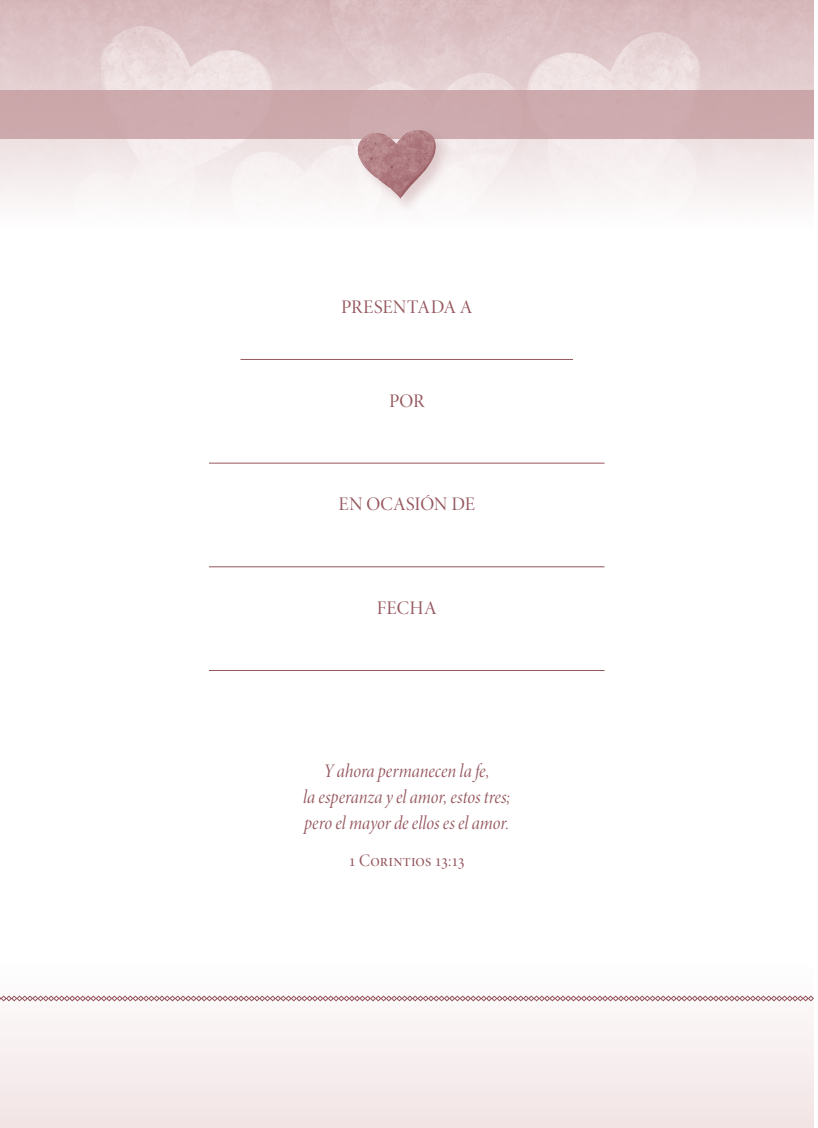
<style>
.page{position:relative;width:818px;height:1128px;background:#fff}
.page>*{position:absolute;margin:0;border:0;box-sizing:border-box;transform-origin:0 0}
.t1{font:19.25px/26.2px "Minion Pro It Disp";color:#95575e;text-align:center;scale:.92 1}
.t2{font:19.25px "Minion Pro Disp";letter-spacing:.01em;color:#95575e}
.t3{font:17.5px "Minion Pro Disp";letter-spacing:.01em;color:#95575e}
</style>
<div class="page">
<div style="left:0;top:91px;width:814px;height:48px;background:#cda9ad"></div>
<div style="left:356px;top:128px;width:96px;height:86px;background:#95575e;opacity:.25"></div>
<img style="left:354px;top:130px;width:85px;height:69px">
<div style="left:0;top:962px;width:814px;height:165px;background:#f8f1f1"></div>
<svg style="left:0;top:995px;width:814px;height:6px"></svg>
<hr style="left:240px;top:359px;width:333px;height:1px;background:#95575e">
<hr style="left:209px;top:462px;width:395px;height:1px;background:#95575e">
<hr style="left:209px;top:566px;width:395px;height:1px;background:#95575e">
<hr style="left:209px;top:670px;width:395px;height:1px;background:#95575e">
<p class="t2" style="left:341px;top:296px;width:133px">PRESENTADA A</p>
<p class="t2" style="left:389px;top:389px;width:37px">POR</p>
<p class="t2" style="left:339px;top:492px;width:138px">EN OCASIÓN DE</p>
<p class="t2" style="left:377px;top:596px;width:61px">FECHA</p>
<p class="t1" style="left:303px;top:758px;width:227px">Y ahora permanecen la fe,<br>la esperanza y el amor, estos tres; pero el mayor de ellos es el amor.</p>
<p class="t3" style="left:348px;top:849px;width:118px">1 Corintios 13:13</p>
</div>
